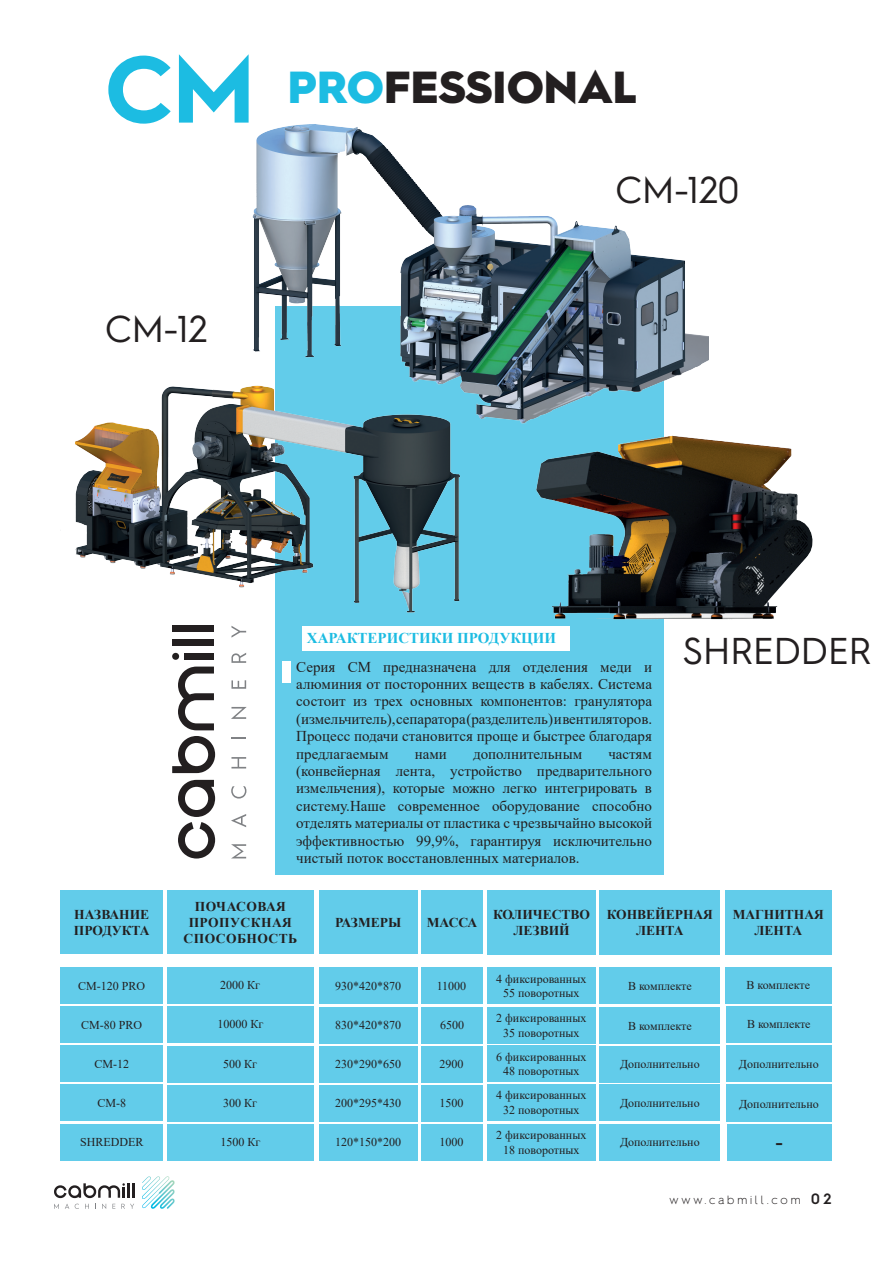
<style>
.page{position:relative;width:893px;height:1263px;background:#fff}
.page>*{position:absolute;margin:0;border:0;box-sizing:border-box;transform-origin:0 0}
.t1{font:900 45px "Hurme Geometric Sans 2";color:#231f20}
.t2{font:37.5px "Hurme Geometric Sans 2";color:#231f20}
.t3{font:600 18px "Hurme Geometric Sans 2";color:#231f20}
.t4{font:15px/17.4px "Times New Roman";color:#231f20;text-align:justify}
.t5{font:700 15px "Times New Roman";color:#1cbce2}
.t6{font:700 13.5px/16.2px "Times New Roman";color:#231f20;text-align:center}
.t7{font:700 13.5px/16.2px "Times New Roman";letter-spacing:.035em;color:#231f20;text-align:center}
.t8{font:12px/14.4px "Times New Roman";color:#231f20;text-align:center}
.t9{font:300 12px "Hurme Geometric Sans 2";letter-spacing:.24em;color:#231f20}
.s1{font-weight:700;font-size:94.65px;color:#1cbce2}
.s2{color:#1cbce2}
.s3{font-weight:600;font-size:15px}
</style>
<div class="page">
<svg style="left:54px;top:1183px;width:80px;height:26px"></svg>
<svg style="left:142px;top:1176px;width:32px;height:33px"></svg>
<div style="left:276px;top:306px;width:388px;height:568px;background:#62ccea"></div>
<svg style="left:231px;top:844px;width:15px;height:14px"></svg>
<svg style="left:231px;top:814px;width:15px;height:13px"></svg>
<svg style="left:231px;top:786px;width:15px;height:12px"></svg>
<svg style="left:231px;top:757px;width:15px;height:11px"></svg>
<svg style="left:231px;top:737px;width:15px;height:2px"></svg>
<svg style="left:231px;top:707px;width:16px;height:12px"></svg>
<svg style="left:231px;top:680px;width:15px;height:9px"></svg>
<svg style="left:231px;top:653px;width:15px;height:10px"></svg>
<svg style="left:231px;top:626px;width:15px;height:12px"></svg>
<svg style="left:178px;top:780px;width:37px;height:78px"></svg>
<svg style="left:172px;top:736px;width:43px;height:37px"></svg>
<svg style="left:178px;top:666px;width:36px;height:64px"></svg>
<div style="left:185px;top:653px;width:29px;height:7px;background:#231f20"></div>
<div style="left:172px;top:639px;width:42px;height:7px;background:#231f20"></div>
<div style="left:172px;top:625px;width:42px;height:7px;background:#231f20"></div>
<svg style="left:172px;top:653px;width:7px;height:7px"></svg>
<div style="left:303px;top:626px;width:267px;height:24px;background:#fff"></div>
<div style="left:282px;top:661px;width:8px;height:21px;background:#fff"></div>
<img style="left:75px;top:386px;width:358px;height:233px">
<img style="left:239px;top:124px;width:470px;height:343px">
<div style="left:60px;top:891px;width:103px;height:63px;background:#62ccea"></div>
<div style="left:600px;top:891px;width:120px;height:64px;background:#62ccea"></div>
<div style="left:725px;top:891px;width:107px;height:64px;background:#62ccea"></div>
<div style="left:487px;top:891px;width:109px;height:64px;background:#62ccea"></div>
<div style="left:319px;top:891px;width:98px;height:63px;background:#62ccea"></div>
<div style="left:422px;top:891px;width:61px;height:63px;background:#62ccea"></div>
<div style="left:167px;top:891px;width:147px;height:63px;background:#62ccea"></div>
<div style="left:60px;top:967px;width:103px;height:37px;background:#62ccea"></div>
<div style="left:600px;top:968px;width:120px;height:36px;background:#62ccea"></div>
<div style="left:725px;top:967px;width:107px;height:36px;background:#62ccea"></div>
<div style="left:487px;top:968px;width:109px;height:36px;background:#62ccea"></div>
<div style="left:319px;top:967px;width:98px;height:37px;background:#62ccea"></div>
<div style="left:421px;top:967px;width:61px;height:37px;background:#62ccea"></div>
<div style="left:167px;top:967px;width:147px;height:36px;background:#62ccea"></div>
<div style="left:60px;top:1006px;width:103px;height:37px;background:#62ccea"></div>
<div style="left:600px;top:1007px;width:120px;height:36px;background:#62ccea"></div>
<div style="left:726px;top:1006px;width:106px;height:36px;background:#62ccea"></div>
<div style="left:487px;top:1007px;width:109px;height:36px;background:#62ccea"></div>
<div style="left:319px;top:1007px;width:98px;height:36px;background:#62ccea"></div>
<div style="left:422px;top:1007px;width:61px;height:36px;background:#62ccea"></div>
<div style="left:167px;top:1006px;width:147px;height:36px;background:#62ccea"></div>
<div style="left:60px;top:1045px;width:103px;height:37px;background:#62ccea"></div>
<div style="left:600px;top:1046px;width:120px;height:36px;background:#62ccea"></div>
<div style="left:726px;top:1045px;width:106px;height:36px;background:#62ccea"></div>
<div style="left:487px;top:1046px;width:109px;height:36px;background:#62ccea"></div>
<div style="left:319px;top:1046px;width:98px;height:36px;background:#62ccea"></div>
<div style="left:421px;top:1046px;width:61px;height:36px;background:#62ccea"></div>
<div style="left:167px;top:1046px;width:147px;height:36px;background:#62ccea"></div>
<div style="left:60px;top:1085px;width:103px;height:36px;background:#62ccea"></div>
<div style="left:600px;top:1085px;width:120px;height:36px;background:#62ccea"></div>
<div style="left:726px;top:1085px;width:106px;height:37px;background:#62ccea"></div>
<div style="left:487px;top:1084px;width:109px;height:36px;background:#62ccea"></div>
<div style="left:319px;top:1085px;width:98px;height:36px;background:#62ccea"></div>
<div style="left:421px;top:1085px;width:61px;height:36px;background:#62ccea"></div>
<div style="left:167px;top:1085px;width:147px;height:36px;background:#62ccea"></div>
<div style="left:60px;top:1124px;width:103px;height:36px;background:#62ccea"></div>
<div style="left:600px;top:1124px;width:120px;height:36px;background:#62ccea"></div>
<div style="left:727px;top:1124px;width:105px;height:36px;background:#62ccea"></div>
<div style="left:487px;top:1124px;width:109px;height:36px;background:#62ccea"></div>
<div style="left:319px;top:1124px;width:98px;height:36px;background:#62ccea"></div>
<div style="left:421px;top:1124px;width:61px;height:36px;background:#62ccea"></div>
<div style="left:167px;top:1124px;width:147px;height:36px;background:#62ccea"></div>
<img style="left:433px;top:386px;width:380px;height:265px">
<h1 class="t1" style="left:105px;top:56px;width:533px"><span class="s1">CM</span> <span class="s2">PRO</span>FESSIONAL</h1>
<h2 class="t2" style="left:105px;top:303px;width:104px">CM-12</h2>
<h2 class="t2" style="left:615px;top:163px;width:125px">CM-120</h2>
<p class="t5" style="left:307px;top:627px;width:251px">ХАРАКТЕРИСТИКИ ПРОДУКЦИИ</p>
<h2 class="t2" style="left:683px;top:624px;width:190px">SHREDDER</h2>
<p class="t4" style="left:296px;top:657px;width:357px">Серия CM предназначена для отделения меди и алюминия от посторонних веществ в кабелях. Система состоит из трех основных компонентов: гранулятора (измельчитель), сепаратора (разделитель) и вентиляторов.<br>Процесс подачи становится проще и быстрее благодаря предлагаемым</p>
<p class="t4" style="left:415px;top:744px;width:34px">нами</p>
<p class="t4" style="left:473px;top:744px;width:111px">дополнительным</p>
<p class="t4" style="left:296px;top:744px;width:357px;text-indent:312px">частям (конвейерная лента, устройство предварительного измельчения), которые можно легко интегрировать в систему.Наше современное оборудование способно отделять материалы от пластика с чрезвычайно высокой эффективностью 99,9%, гарантируя исключительно чистый поток восстановленных материалов.</p>
<p class="t7" style="left:184px;top:898px;width:115px">ПОЧАСОВАЯ<br>ПРОПУСКНАЯ<br>СПОСОБНОСТЬ</p>
<p class="t6" style="left:74px;top:906px;width:77px;text-align:left">НАЗВАНИЕ<br>ПРОДУКТА</p>
<p class="t6" style="left:607px;top:906px;width:108px">КОНВЕЙЕРНАЯ<br>ЛЕНТА</p>
<p class="t6" style="left:733px;top:906px;width:93px">МАГНИТНАЯ<br>ЛЕНТА</p>
<p class="t6" style="left:493px;top:906px;width:99px">КОЛИЧЕСТВО<br>ЛЕЗВИЙ</p>
<p class="t6" style="left:335px;top:914px;width:68px">РАЗМЕРЫ</p>
<p class="t6" style="left:427px;top:914px;width:52px">МАССА</p>
<p class="t8" style="left:496px;top:971px;width:92px">4 фиксированных<br>55 поворотных</p>
<p class="t8" style="left:220px;top:977px;width:41px">2000 Кг</p>
<p class="t8" style="left:335px;top:978px;width:67px">930*420*870</p>
<p class="t8" style="left:437px;top:978px;width:31px">11000</p>
<p class="t8" style="left:78px;top:978px;width:69px">CM-120 PRO</p>
<p class="t8" style="left:628px;top:978px;width:65px">В комплекте</p>
<p class="t8" style="left:747px;top:978px;width:65px">В комплекте</p>
<p class="t8" style="left:496px;top:1011px;width:92px">2 фиксированных<br>35 поворотных</p>
<p class="t8" style="left:217px;top:1017px;width:47px">10000 Кг</p>
<p class="t8" style="left:335px;top:1018px;width:67px">830*420*870</p>
<p class="t8" style="left:440px;top:1018px;width:25px">6500</p>
<p class="t8" style="left:81px;top:1017px;width:63px">CM-80 PRO</p>
<p class="t8" style="left:628px;top:1018px;width:65px">В комплекте</p>
<p class="t8" style="left:747px;top:1017px;width:65px">В комплекте</p>
<p class="t8" style="left:496px;top:1049px;width:92px">6 фиксированных<br>48 поворотных</p>
<p class="t8" style="left:94px;top:1056px;width:36px">CM-12</p>
<p class="t8" style="left:620px;top:1057px;width:81px">Дополнительно</p>
<p class="t8" style="left:739px;top:1056px;width:81px">Дополнительно</p>
<p class="t8" style="left:223px;top:1057px;width:35px">500 Кг</p>
<p class="t8" style="left:335px;top:1057px;width:67px">230*290*650</p>
<p class="t8" style="left:439px;top:1057px;width:25px">2900</p>
<p class="t8" style="left:496px;top:1088px;width:92px">4 фиксированных<br>32 поворотных</p>
<p class="t8" style="left:223px;top:1096px;width:35px">300 Кг</p>
<p class="t8" style="left:335px;top:1095px;width:67px">200*295*430</p>
<p class="t8" style="left:439px;top:1096px;width:25px">1500</p>
<p class="t8" style="left:97px;top:1095px;width:30px">CM-8</p>
<p class="t8" style="left:620px;top:1095px;width:81px">Дополнительно</p>
<p class="t8" style="left:739px;top:1096px;width:81px">Дополнительно</p>
<p class="t8" style="left:496px;top:1127px;width:92px">2 фиксированных<br>18 поворотных</p>
<p class="t8" style="left:220px;top:1135px;width:41px">1500 Кг</p>
<p class="t8" style="left:335px;top:1135px;width:67px">120*150*200</p>
<p class="t8" style="left:439px;top:1135px;width:25px">1000</p>
<p class="t8" style="left:80px;top:1135px;width:65px">SHREDDER</p>
<p class="t8" style="left:620px;top:1135px;width:81px">Дополнительно</p>
<p class="t3" style="left:775px;top:1130px;width:9px">-</p>
<p class="t9" style="left:669px;top:1191px;width:164px">www.cabmill.com <span class="s3">02</span></p>
</div>
